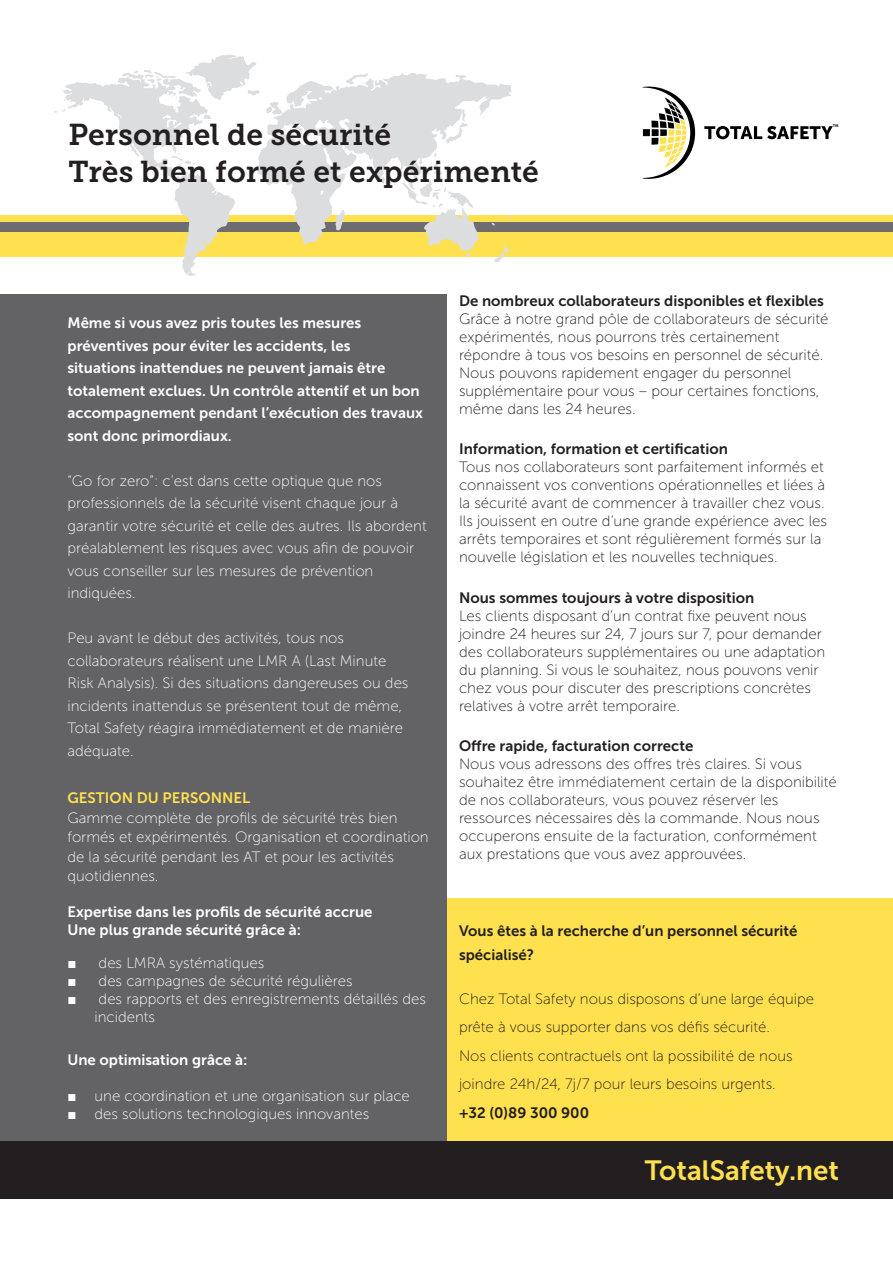
<style>
.page{position:relative;width:893px;height:1263px;background:#fff}
.page>*{position:absolute;margin:0;border:0;box-sizing:border-box;transform-origin:0 0}
.Headline{font:30px "Museo Slab 700";color:#231f20}
.t1{font:27.75px "Museo Sans 700";color:#ffe04e}
.t2{font:15px/18px "Museo Sans 100";color:#231f20}
.t3{font:15px/22.5px "Museo Sans 100";color:#fff}
.t4{font:15px/22.5px "Museo Sans 700";color:#fff}
.t5{font:15px/24px "Museo Sans 700";color:#231f20}
.t6{font:15px "Museo Sans 700";color:#ffe04e}
.t7{font:3.75px "Museo Sans 900";color:#231f20}
.s1{font-family:"Arial"}
</style>
<div class="page">
<div style="left:0;top:216px;width:893px;height:41px;background:#ffe04e"></div>
<svg style="left:704px;top:126px;width:129px;height:13px"></svg>
<svg style="left:643px;top:87px;width:52px;height:92px"></svg>
<div style="left:0;top:222px;width:893px;height:10px;background:#6c6d70"></div>
<div style="left:0;top:1141px;width:893px;height:57px;background:#231f20"></div>
<svg style="left:53px;top:54px;width:459px;height:222px"></svg>
<div style="left:0;top:294px;width:447px;height:847px;background:#636366"></div>
<div style="left:447px;top:898px;width:446px;height:242px;background:#ffe04e"></div>
<p class="Headline" style="left:68px;top:117px;width:324px">Personnel de sécurité</p>
<p class="Headline" style="left:68px;top:155px;width:472px">Très bien formé et expérimenté</p>
<p class="t7" style="left:833px;top:124px;width:7px">TM</p>
<p class="t4" style="left:68px;top:312px;width:357px">Même si vous avez pris toutes les mesures préventives pour éviter les accidents, les<br>situations inattendues ne peuvent jamais être totalement exclues. Un contrôle attentif et un bon accompagnement pendant l’exécution des travaux sont donc primordiaux.</p>
<p class="t3" style="left:68px;top:469px;width:361px">“Go for zero”: c’est dans cette optique que nos professionnels de la sécurité visent chaque jour à garantir votre sécurité et celle des autres. Ils abordent préalablement les risques avec vous afin de pouvoir vous conseiller sur les mesures de prévention indiquées.</p>
<p class="t3" style="left:68px;top:627px;width:342px">Peu avant le début des activités, tous nos collaborateurs réalisent une LMR A (Last Minute Risk Analysis). Si des situations dangereuses ou des incidents inattendus se présentent tout de même, Total Safety réagira immédiatement et de manière adéquate.</p>
<p class="t6" style="left:68px;top:790px;width:184px">GESTION DU PERSONNEL</p>
<p class="t3" style="left:68px;top:808px;width:363px;line-height:19.5px">Gamme complète de profils de sécurité très bien formés et expérimentés. Organisation et coordination de la sécurité pendant les AT et pour les activités quotidiennes.</p>
<p class="t4" style="left:68px;top:901px;width:307px">Expertise dans les profils de sécurité accrue</p>
<p class="t4" style="left:68px;top:919px;width:235px">Une plus grande sécurité grâce à:</p>
<p class="t3" style="left:68px;top:951px;width:198px"><span class="s1">■</span> des LMRA systématiques</p>
<p class="t3" style="left:68px;top:969px;width:287px"><span class="s1">■</span> des campagnes de sécurité régulières</p>
<p class="t3" style="left:94px;top:989px;width:333px;line-height:18px;text-indent:-27px"><span class="s1">■</span> des rapports et des enregistrements détaillés des incidents</p>
<p class="t4" style="left:68px;top:1048px;width:182px">Une optimisation grâce à:</p>
<p class="t3" style="left:68px;top:1084px;width:344px"><span class="s1">■</span> une coordination et une organisation sur place</p>
<p class="t3" style="left:68px;top:1102px;width:303px"><span class="s1">■</span> des solutions technologiques innovantes</p>
<p class="t5" style="left:459px;top:289px;width:366px">De nombreux collaborateurs disponibles et flexibles</p>
<p class="t2" style="left:459px;top:310px;width:371px">Grâce à notre grand pôle de collaborateurs de sécurité expérimentés, nous pourrons très certainement répondre à tous vos besoins en personnel de sécurité.<br>Nous pouvons rapidement engager du personnel supplémentaire pour vous – pour certaines fonctions, même dans les 24 heures.</p>
<p class="t5" style="left:459px;top:437px;width:271px">Information, formation et certification</p>
<p class="t2" style="left:459px;top:458px;width:370px">Tous nos collaborateurs sont parfaitement informés et connaissent vos conventions opérationnelles et liées à la sécurité avant de commencer à travailler chez vous.<br>Ils jouissent en outre d’une grande expérience avec les arrêts temporaires et sont régulièrement formés sur la nouvelle législation et les nouvelles techniques.</p>
<p class="t5" style="left:459px;top:586px;width:297px">Nous sommes toujours à votre disposition</p>
<p class="t2" style="left:459px;top:607px;width:368px">Les clients disposant d’un contrat fixe peuvent nous joindre 24 heures sur 24, 7 jours sur 7, pour demander des collaborateurs supplémentaires ou une adaptation du planning. Si vous le souhaitez, nous pouvons venir chez vous pour discuter des prescriptions concrètes relatives à votre arrêt temporaire.</p>
<p class="t5" style="left:459px;top:734px;width:236px">Offre rapide, facturation correcte</p>
<p class="t2" style="left:459px;top:755px;width:379px">Nous vous adressons des offres très claires. Si vous souhaitez être immédiatement certain de la disponibilité de nos collaborateurs, vous pouvez réserver les ressources nécessaires dès la commande. Nous nous occuperons ensuite de la facturation, conformément aux prestations que vous avez approuvées.</p>
<p class="t5" style="left:459px;top:919px;width:340px">Vous êtes à la recherche d’un personnel sécurité spécialisé?</p>
<p class="t2" style="left:459px;top:984px;width:356px;line-height:28.5px">Chez Total Safety nous disposons d’une large équipe prête à vous supporter dans vos défis sécurité.</p>
<p class="t2" style="left:459px;top:1041px;width:335px;line-height:28.5px">Nos clients contractuels ont la possibilité de nous joindre 24h/24, 7j/7 pour leurs besoins urgents.</p>
<p class="t5" style="left:459px;top:1100px;width:132px">+32 (0)89 300 900</p>
<h2 class="t1" style="left:645px;top:1155px;width:196px">TotalSafety.net</h2>
</div>
